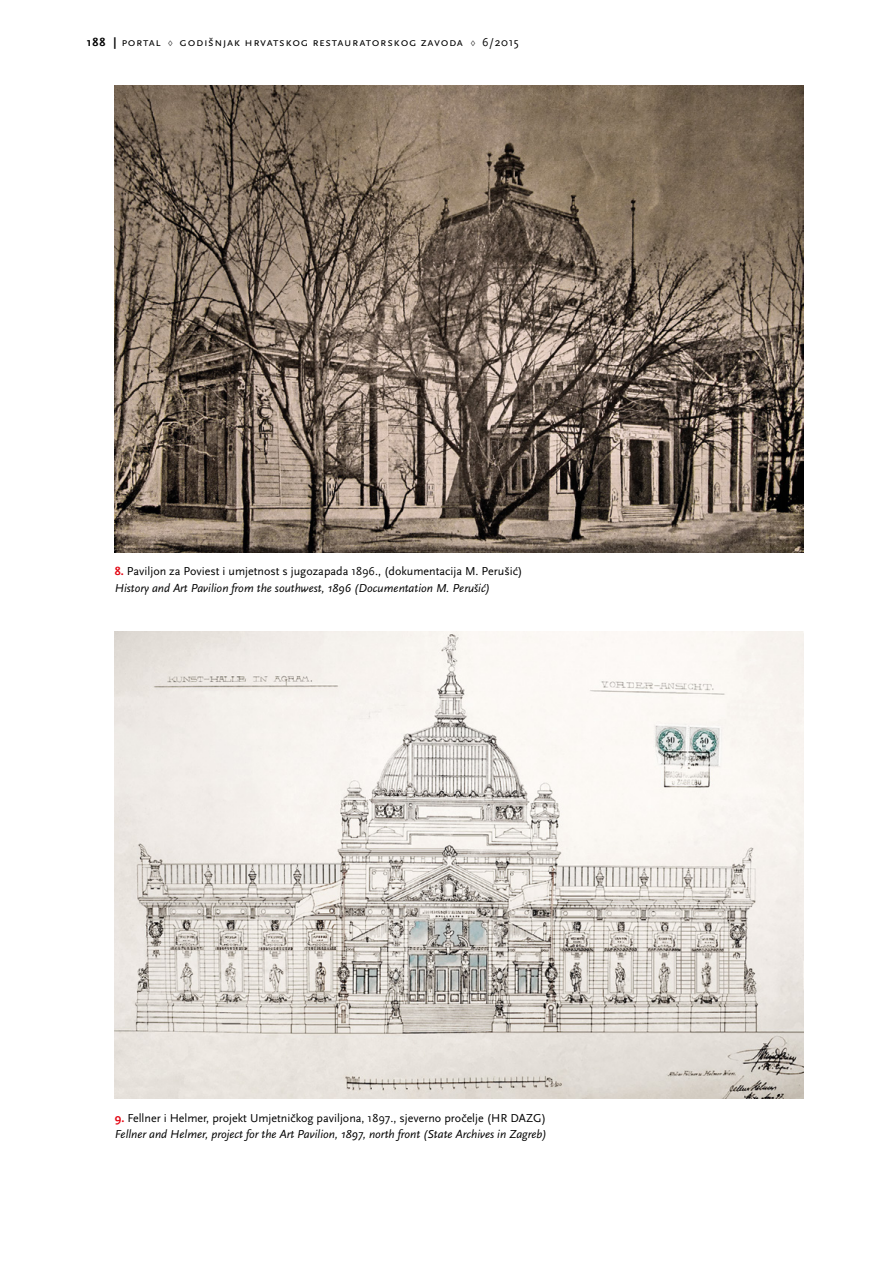
<style>
.page{position:relative;width:893px;height:1263px;background:#fff}
.page>*{position:absolute;margin:0;border:0;box-sizing:border-box;transform-origin:0 0}
.t1{font:italic 12px/16.5px "Scala Sans Pro";color:#000}
.t2{font:12px/16.5px "Scala Sans Pro";color:#000}
.t3{font:12px "Scala Sans Pro";letter-spacing:.05em;color:#000}
.s1{font-weight:700}
.s2{font-family:"Scala Pro"}
.s3{font-weight:700;color:#e30613}
.s4{font-style:italic}
.s5{font-weight:700;font-style:normal;color:#e30613}
.s6{font-style:normal}
</style>
<div class="page">
<img style="left:115px;top:85px;width:689px;height:467px">
<img style="left:115px;top:631px;width:689px;height:468px">
<p class="t3" style="left:87px;top:35px;width:434px"><span class="s1">188 |</span> portal <span class="s2">♢</span> Godišnjak Hrvatskog restauratorskog zavoda <span class="s2">♢</span> 6/2015</p>
<p class="t2" style="left:115px;top:563px;width:409px"><span class="s3">8.</span> Paviljon za Poviest i umjetnost s jugozapada 1896., (dokumentacija M. Perušić)<br><span class="s4">History and Art Pavilion from the southwest, 1896 (Documentation M. Perušić)</span></p>
<p class="t1" style="left:115px;top:1109px;width:433px"><span class="s5">9.</span> <span class="s6">Fellner i Helmer, projekt Umjetničkog paviljona, 1897., sjeverno pročelje (HR DAZG)<br></span>Fellner and Helmer, project for the Art Pavilion, 1897, north front (State Archives in Zagreb)</p>
</div>
